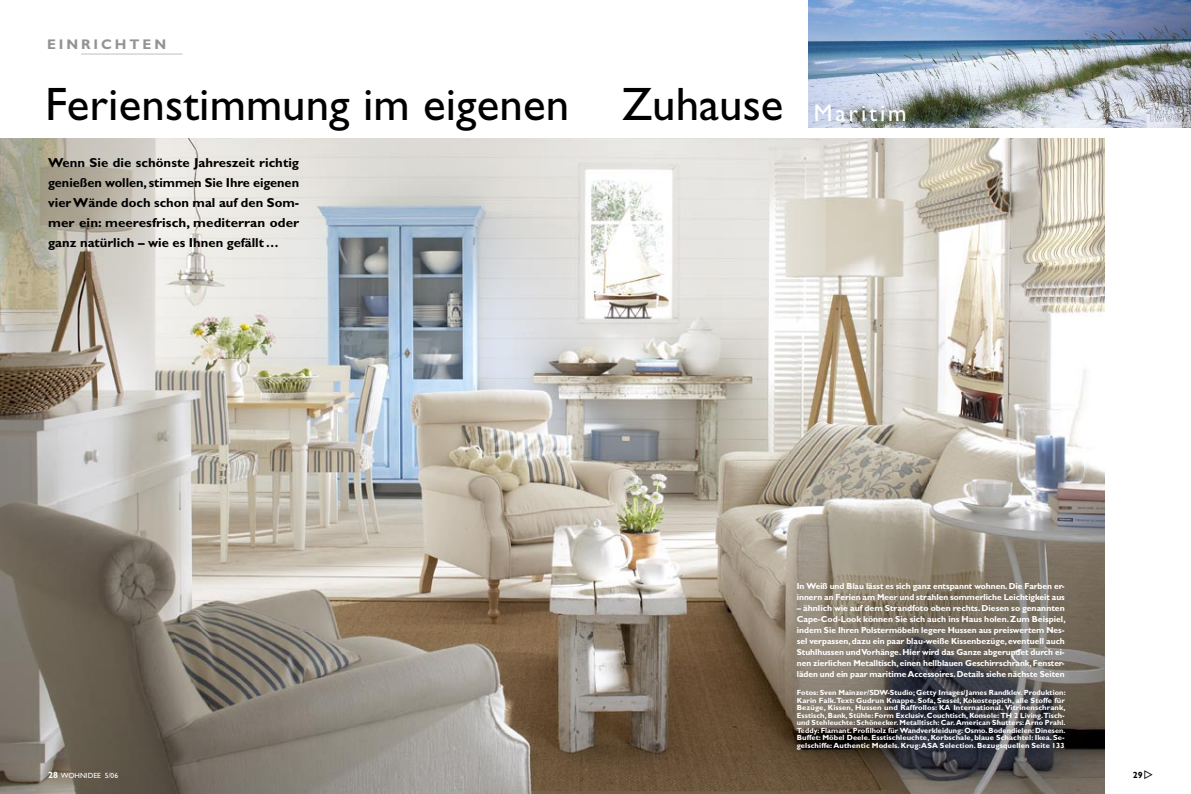
<style>
.page{position:relative;width:1191px;height:794px;background:#fff}
.page>*{position:absolute;margin:0;border:0;box-sizing:border-box;transform-origin:0 0}
.t1{font:47px "Gill Sans";letter-spacing:.005em;color:#000}
.t2{font:24px "Gill Sans";letter-spacing:.12em;color:#fff}
.t3{font:700 14px "Gill Sans";letter-spacing:.21em;color:#939393}
.t4{font:700 13px/20px "Gill Sans";color:#000;text-align:justify}
.t5{font:12px "Bausixex";color:#000}
.t6{font:700 9px "Gill Sans";color:#000}
.t7{font:700 8.7px/11px "Gill Sans";letter-spacing:-.005em;color:#fff}
.t8{font:700 7.5px/7.5px "Gill Sans";letter-spacing:.01em;color:#fff}
.t9{font:7.5px "Gill Sans";color:#fff}
.s1{font-weight:700;font-size:9px}
</style>
<div class="page">
<img style="left:0;top:138px;width:1104px;height:656px">
<img style="left:808px;top:0;width:383px;height:127px">
<hr style="left:81px;top:54px;width:102px;height:1px;background:#c0c0c0">
<h3 class="t3" style="left:47px;top:36px;width:121px">EINRICHTEN</h3>
<h1 class="t1" style="left:45px;top:77px;width:739px">Ferienstimmung im eigenen Zuhause</h1>
<h3 class="t4" style="left:48px;top:153px;width:252px">Wenn Sie die schönste Jahreszeit richtig genießen wollen, stimmen Sie Ihre eigenen vier Wände doch schon mal auf den Som&shy;mer ein: meeresfrisch, mediterran oder ganz natürlich – wie es Ihnen gefällt …</h3>
<h2 class="t2" style="left:814px;top:99px;width:94px">Maritim</h2>
<p class="t7" style="left:797px;top:581px;width:269px">In Weiß und Blau lässt es sich ganz entspannt wohnen. Die Farben er&shy;innern an Ferien am Meer und strahlen sommerliche Leichtigkeit aus</p>
<p class="t7" style="left:797px;top:603px;width:270px;text-align:justify">– ähnlich wie auf dem Strandfoto oben rechts. Diesen so genannten Cape-Cod-Look können Sie sich auch ins Haus holen. Zum Beispiel, indem Sie Ihren Polstermöbeln legere Hussen aus preiswertem Nes&shy;sel verpassen, dazu ein paar blau-weiße Kissenbezüge, eventuell auch Stuhlhussen und Vorhänge. Hier wird das Ganze abgerundet durch ei&shy;nen zierlichen Metalltisch, einen hellblauen Geschirrschrank, Fenster&shy;läden und ein paar maritime Accessoires. Details siehe nächste Seiten</p>
<p class="t8" style="left:797px;top:689px;width:270px">Fotos: Sven Mainzer/SDW-Studio; Getty Images/James Randklev. Produktion:<br>Karin Falk. Text: Gudrun Knappe. Sofa, Sessel, Kokosteppich, alle Stoffe für Bezüge, Kissen, Hussen und Raffrollos: KA International. Vitrinenschrank, Esstisch, Bank, Stühle: Form Exclusiv. Couchtisch, Konsole: TH 2 Living. Tisch&shy;und Stehleuchte: Schönecker. Metalltisch: Car. American Shutters: Arno Prahl.<br>Teddy: Flamant. Profilholz für Wandverkleidung: Osmo. Bodendielen: Dinesen.<br>Buffet: Möbel Deele. Esstischleuchte, Korbschale, blaue Schachtel: Ikea. Se&shy;gelschiffe: Authentic Models. Krug: ASA Selection. Bezugsquellen Seite 133</p>
<h3 class="t5" style="left:1144px;top:769px;width:10px">H</h3>
<p class="t9" style="left:48px;top:770px;width:71px"><span class="s1">28</span> WOHNIDEE 5/06</p>
<p class="t6" style="left:1132px;top:769px;width:11px">29</p>
</div>
